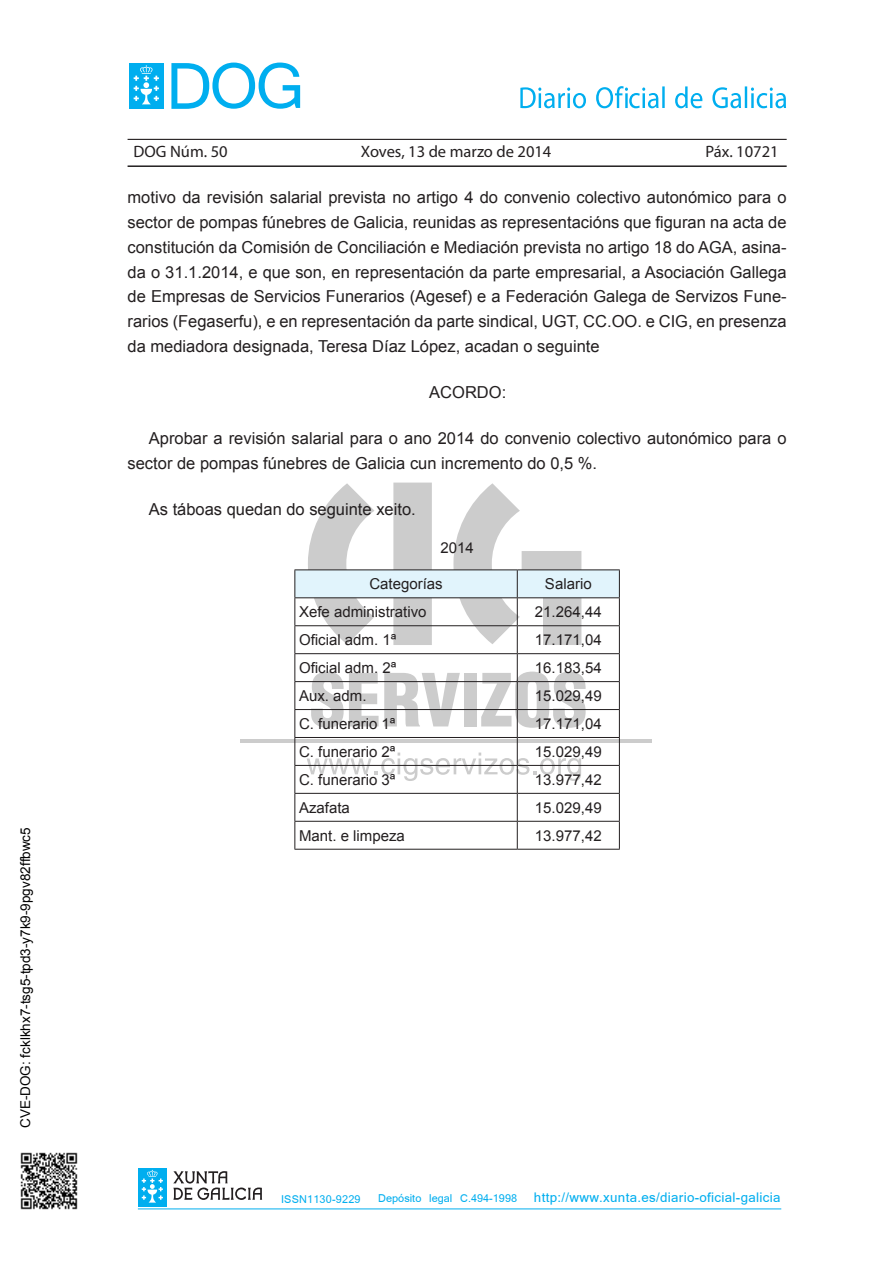
<style>
.page{position:relative;width:893px;height:1263px;background:#fff}
.page>*{position:absolute;margin:0;border:0;box-sizing:border-box;transform-origin:0 0}
.t1{font:21.15px "Kartika";letter-spacing:.015em;color:#00aeef}
.DOG_BASE_SANGRIA{font:16.5px/24.8px "Arial";color:#231f20;text-align:justify}
.t2{font:16.5px "Myriad Pro";color:#231f20}
.t3{font:15px "Arial";color:#231f20}
.t4{font:13.5px "Arial";color:#000}
.s1{font-size:17.25px}
</style>
<div class="page">
<hr style="left:240px;top:739px;width:411px;height:3px;background:#ccc">
<hr style="left:128px;top:139px;width:659px;height:1px;background:#231f20">
<hr style="left:128px;top:165px;width:659px;height:2px;background:#231f20">
<svg style="left:520px;top:86px;width:266px;height:22px"></svg>
<div style="left:129px;top:63px;width:35px;height:46px;background:#00aeef"></div>
<svg style="left:134px;top:65px;width:25px;height:39px"></svg>
<svg style="left:171px;top:63px;width:129px;height:46px"></svg>
<div style="left:138px;top:1168px;width:29px;height:38px;background:#00aeef"></div>
<svg style="left:142px;top:1170px;width:21px;height:32px"></svg>
<svg style="left:173px;top:1171px;width:89px;height:29px"></svg>
<hr style="left:138px;top:1208px;width:643px;height:1px;background:#00aeef">
<hr style="left:294px;top:849px;width:223px;height:1px;background:#231f20">
<hr style="left:517px;top:849px;width:103px;height:1px;background:#231f20">
<svg style="left:294px;top:483px;width:326px;height:366px"></svg>
<img style="left:20px;top:1152px;width:58px;height:58px">
<p class="t4" style="left:20px;top:1128px;width:302px;rotate:-90deg">CVE-DOG: fcklkhx7-tsg5-tpd3-y7k9-9pgv82ffbwc5</p>
<p class="t2" style="left:134px;top:141px;width:96px">DOG Núm. 50</p>
<p class="t2" style="left:361px;top:141px;width:192px">Xoves, 13 de marzo de 2014</p>
<p class="t2" style="left:705px;top:141px;width:75px">Páx. 10721</p>
<p class="DOG_BASE_SANGRIA" style="left:128px;top:185px;width:661px">motivo da revisión salarial prevista no artigo 4 do convenio colectivo autonómico para o sector de pompas fúnebres de Galicia, reunidas as representacións que figuran na acta de constitución da Comisión de Conciliación e Mediación prevista no artigo 18 do AGA, asina&shy;da o 31.1.2014, e que son, en representación da parte empresarial, a Asociación Gallega de Empresas de Servicios Funerarios (Agesef) e a Federación Galega de Servizos Fune&shy;rarios (Fegaserfu), e en representación da parte sindical, UGT, CC.OO. e CIG, en presenza da mediadora designada, Teresa Díaz López, acadan o seguinte</p>
<p class="DOG_BASE_SANGRIA" style="left:429px;top:380px;width:79px">ACORDO:</p>
<p class="DOG_BASE_SANGRIA" style="left:128px;top:426px;width:661px;text-indent:21px">Aprobar a revisión salarial para o ano 2014 do convenio colectivo autonómico para o sector de pompas fúnebres de Galicia cun incremento do 0,5 %.</p>
<p class="DOG_BASE_SANGRIA" style="left:149px;top:497px;width:268px">As táboas quedan do seguinte xeito.</p>
<p class="t3" style="left:440px;top:538px;width:35px">2014</p>
<p class="t3" style="left:369px;top:574px;width:75px">Categorías</p>
<p class="t3" style="left:545px;top:574px;width:48px">Salario</p>
<p class="t3" style="left:299px;top:602px;width:129px">Xefe administrativo</p>
<p class="t3" style="left:535px;top:602px;width:68px">21.264,44</p>
<p class="t3" style="left:299px;top:630px;width:99px">Oficial adm. 1ª</p>
<p class="t3" style="left:535px;top:630px;width:68px">17.171,04</p>
<p class="t3" style="left:299px;top:658px;width:99px">Oficial adm. 2ª</p>
<p class="t3" style="left:535px;top:658px;width:68px">16.183,54</p>
<p class="t3" style="left:299px;top:686px;width:69px">Aux. adm.</p>
<p class="t3" style="left:535px;top:686px;width:68px">15.029,49</p>
<p class="t3" style="left:299px;top:714px;width:98px">C. funerario 1ª</p>
<p class="t3" style="left:535px;top:714px;width:68px">17.171,04</p>
<p class="t3" style="left:299px;top:742px;width:98px">C. funerario 2ª</p>
<p class="t3" style="left:535px;top:742px;width:68px">15.029,49</p>
<p class="t3" style="left:299px;top:770px;width:98px">C. funerario 3ª</p>
<p class="t3" style="left:535px;top:770px;width:68px">13.977,42</p>
<p class="t3" style="left:299px;top:798px;width:52px">Azafata</p>
<p class="t3" style="left:535px;top:798px;width:68px">15.029,49</p>
<p class="t3" style="left:299px;top:826px;width:107px">Mant. e limpeza</p>
<p class="t3" style="left:535px;top:826px;width:68px">13.977,42</p>
<p class="t1" style="left:281px;top:1187px;width:501px"><span class="s1">ISSN1130-9229 Depósito legal C.494-1998</span> http://www.xunta.es/diario-oficial-galicia</p>
</div>
